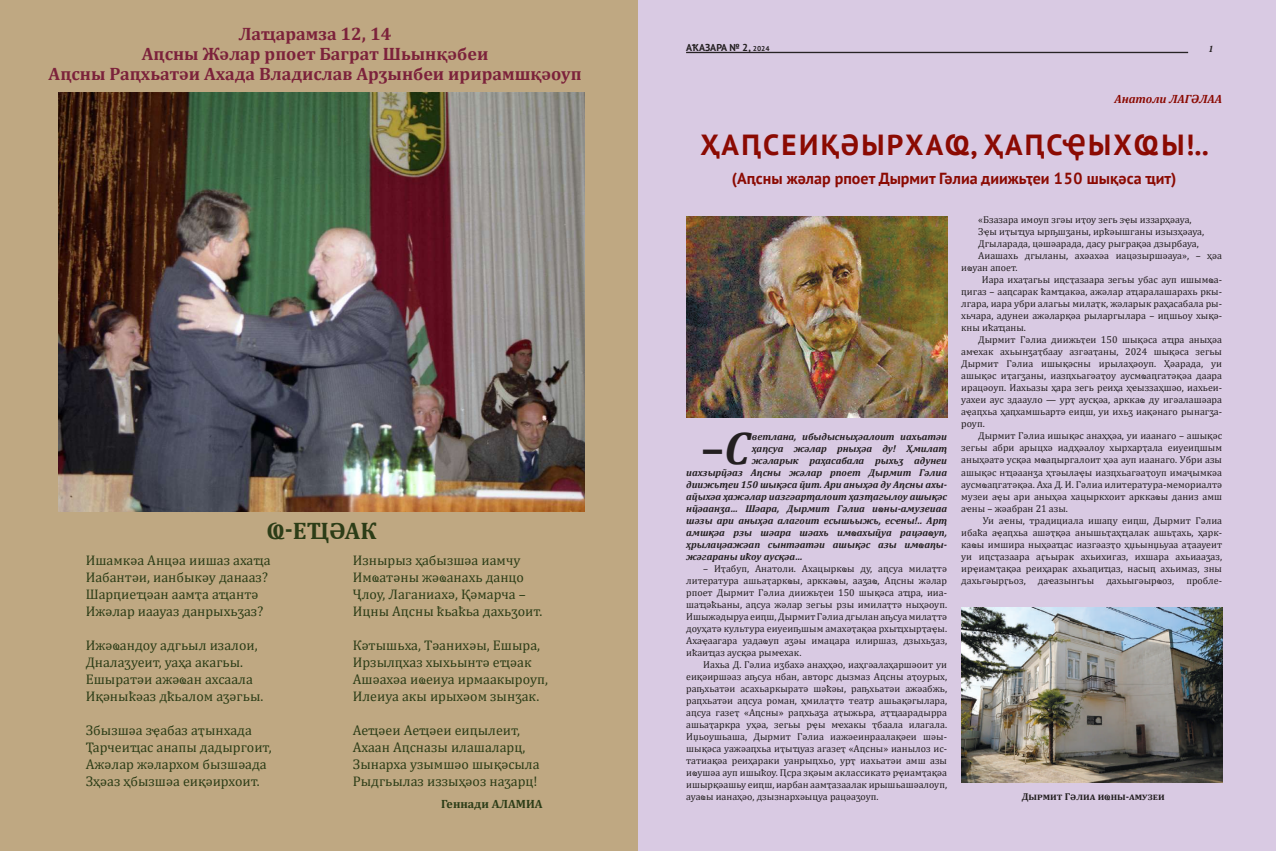
<style>
.page{position:relative;width:1276px;height:851px;background:#fff}
.page>*{position:absolute;margin:0;border:0;box-sizing:border-box;transform-origin:0 0}
.t1{font:700 46px "Cambria";color:#231f20}
.t2{font:700 29px "PT Sans";letter-spacing:.075em;color:#8b0a02}
.t3{font:700 24px "Cambria";color:#2c3d17}
.t4{font:700 18px/20px "Cambria";color:#7c223b;text-align:center}
.t5{font:700 16px "PT Sans";color:#8b0a02}
.t6{font:14px/17px "Cambria";color:#2c3d17}
.t7{font:italic 700 12px "Cambria";color:#8b0a02}
.t8{font:700 12px "Cambria";color:#2c3d17}
.t9{font:10px/12px "Cambria";color:#231f20;text-align:justify}
.t10{font:italic 700 10px "Cambria";color:#231f20}
.t11{font:700 10px "Cambria";color:#231f20}
.t12{font:700 10px "PT Sans";color:#231f20}
.t13{font:italic 700 10px "Minion Pro";color:#231f20}
.s1{font-size:7px}
.s2{font-style:italic}
</style>
<div class="page">
<div style="left:638px;top:0;width:638px;height:850px;background:#d9cae3"></div>
<div style="left:0;top:0;width:638px;height:850px;background:#bfa882"></div>
<img style="left:59px;top:92px;width:525px;height:419px">
<img style="left:686px;top:217px;width:261px;height:201px">
<hr style="left:686px;top:52px;width:502px;height:1px;background:#231f20">
<img style="left:961px;top:607px;width:261px;height:175px">
<h3 class="t4" style="left:49px;top:23px;width:534px">Лаҵарамза 12, 14<br>Аԥсны Жәлар рпоет Баграт Шьынқәбеи<br>Аԥсны Раԥхьатәи Ахада Владислав Арӡынбеи ирирамшқәоуп</h3>
<h3 class="t3" style="left:266px;top:514px;width:112px">Ҩ-ЕҴӘАК</h3>
<h3 class="t6" style="left:86px;top:552px;width:186px">Ишамкәа Анцәа иишаз ахаҵа<br>Иабантәи, ианбыкәу данааз?<br>Шарԥиеҵәан аамҭа аҵантә<br>Ижәлар иаауаз данрыхьӡаз?</h3>
<h3 class="t6" style="left:86px;top:637px;width:179px">Ижәҩандоу адгьыл изалои,<br>Дналаӡуеит, уаҳа акагьы.<br>Ешыратәи ажәҩан ахсаала<br>Иқәныҟәаз дҟьалом аӡәгьы.</h3>
<h3 class="t6" style="left:86px;top:722px;width:187px">Збызшәа зҿабаз аҭынхада<br>Ҭарчеиҵас анапы дадыргоит,<br>Ажәлар жәлархом бызшәада<br>Зҳәаз ҳбызшәа еиқәирхоит.</h3>
<h3 class="t6" style="left:353px;top:552px;width:191px">Изнырыз ҳабызшәа иамчу<br>Имҩатәны жәҩанахь данцо<br>Ҷлоу, Лаганиахә, Қәмарча –<br>Ицны Аԥсны ҟьаҟьа дахьӡоит.</h3>
<h3 class="t6" style="left:353px;top:637px;width:197px">Кәтышьха, Тәанихәы, Ешыра,<br>Ирзылԥхаз хыхьынтә еҵәак<br>Ашәахәа иҩеиуа ирмаакыроуп,<br>Илеиуа акы ирыхәом зынӡак.</h3>
<h3 class="t6" style="left:353px;top:722px;width:188px">Аеҵәеи Аеҵәеи еиԥылеит,<br>Ахаан Аԥсназы илашаларц,<br>Зынарха узымшәо шықәсыла<br>Рыдгьылаз иззыҳәоз наӡарц!</h3>
<p class="t8" style="left:441px;top:795px;width:103px">Геннади АЛАМИА</p>
<p class="t12" style="left:686px;top:40px;width:85px">АҞАЗАРА № 2, <span class="s1">2024</span></p>
<p class="t13" style="left:1208px;top:42px;width:6px">1</p>
<p class="t7" style="left:1114px;top:90px;width:109px">Анатоли ЛАГӘЛАА</p>
<h2 class="t2" style="left:700px;top:125px;width:510px">ҲАԤСЕИҚӘЫРХАҨ, ҲАԤСҾЫХҨЫ!..</h2>
<h3 class="t5" style="left:732px;top:168px;width:446px">(Аԥсны жәлар рпоет Дырмит Гәлиа диижьҭеи 150 шықәса ҵит)</h3>
<h1 class="t1" style="left:701px;top:416px;width:50px">–<span class="s2">С</span></h1>
<p class="t10" style="left:752px;top:429px;width:197px">ветлана, ибыдысныҳәалоит иахьатәи</p>
<p class="t10" style="left:752px;top:441px;width:197px">ҳаԥсуа жәлар рныҳәа ду! Ҳмилаҭ</p>
<p class="t10" style="left:752px;top:453px;width:197px">жәларык раҳасабала рыхьӡ адунеи</p>
<p class="t10" style="left:686px;top:465px;width:262px">иахзырҵәаз Аԥсны жәлар рпоет Дырмит Гәлиа</p>
<p class="t10" style="left:686px;top:477px;width:262px">диижьҭеи 150 шықәса ҵит. Ари аныҳәа ду Аԥсны ахы-</p>
<p class="t10" style="left:686px;top:489px;width:262px">аҵыхәа ҳажәлар иазгәарҭалоит ҳазҭагылоу ашықәс</p>
<p class="t10" style="left:686px;top:501px;width:262px">нҵәаанӡа… Шәара, Дырмит Гәлиа иҩны-амузеиаа</p>
<p class="t10" style="left:686px;top:513px;width:262px">шәзы ари аныҳәа алагоит есышьыжь, есҽны!.. Арҭ</p>
<p class="t10" style="left:686px;top:525px;width:262px">амшқәа рзы шәара шәахь имҩахыҵуа рацәаҩуп,</p>
<p class="t10" style="left:686px;top:537px;width:261px">ҳрылацәажәап сынтәатәи ашықәс азы имҩаԥы-</p>
<p class="t10" style="left:686px;top:549px;width:118px">жәгараны иҟоу аусқәа…</p>
<p class="t9" style="left:686px;top:562px;width:262px;text-indent:17px">– Иҭабуп, Анатоли. Ахацыркҩы ду, аԥсуа милаҭтә литература ашьаҭаркҩы, арккаҩы, ааӡаҩ, Аԥсны жәлар рпоет Дырмит Гәлиа диижьҭеи 150 шықәса аҵра, ииа&shy;шаҵәҟьаны, аԥсуа жәлар зегьы рзы имилаҭтә ныҳәоуп.<br>Ишыжәдыруа еиԥш, Дырмит Гәлиа дгылан аҧсуа милаҭтә доуҳатә культура еиуеиҧшым амахәҭақәа рхыҵхырҭаҿы.<br>Ахаҿаагара уадаҩуп аӡәы имацара илиршаз, дзыхьӡаз, иҟаиҵаз аусқәа рымҽхак.</p>
<p class="t9" style="left:686px;top:658px;width:262px;text-indent:17px">Иахьа Д. Гәлиа иӡбахә анаҳҳәо, иаҳгәалаҳаршәоит уи еиқәиршәаз аҧсуа нбан, авторс дызмаз Аԥсны аҭоурых, раҧхьатәи асахьаркыратә шәҟәы, раҧхьатәи ажәабжь, раԥхьатәи аԥсуа роман, ҳмилаҭтә театр ашьақәгылара, аԥсуа газеҭ «Аԥсны» раԥхьаӡа аҭыжьра, аҭҵаарадырра ашьаҭаркра уҳәа, зегьы рҿы мҽхакы ҭбаала илагала.<br>Иџьоушьаша, Дырмит Гәлиа иажәеинраалақәеи шәы&shy;шықәса уажәаԥхьа иҭыҵуаз агазеҭ «Аԥсны» ианылоз ис&shy;татиақәа реиҳараки уанрыԥхьо, урҭ иахьатәи амш азы иҩушәа ауп ишыҟоу. Ԥсра зқәым аклассикатә рҿиамҭақәа ишырқәашьу еиԥш, иарбан аамҭазаалак ирышьашәалоуп, ауаҩы ианаҳәо, дзызнархәыцуа рацәаӡоуп.</p>
<p class="t9" style="left:978px;top:214px;width:215px">«Бзазара имоуп згәы иҭоу зегь зҿы иззарҳәауа,</p>
<p class="t9" style="left:978px;top:226px;width:227px">Зҿы иҭыҵуа ырҧшӡаны, ирҟәышганы изызҳәауа,</p>
<p class="t9" style="left:978px;top:238px;width:222px">Дгыларада, цәшәарада, дасу рыграқәа дзырбауа,</p>
<p class="t9" style="left:978px;top:250px;width:245px">Аиашахь дгыланы, ахәахәа иацәзыршәауа», – ҳәа</p>
<p class="t9" style="left:961px;top:262px;width:58px">иҩуан апоет.</p>
<p class="t9" style="left:981px;top:274px;width:242px">Иара ихаҭагьы иԥсҭазаара зегьы убас ауп ишымҩа-</p>
<p class="t9" style="left:961px;top:286px;width:262px">ԥигаз – ааԥсарак ҟамҵакәа, ажәлар аҵаралашарахь ркы-</p>
<p class="t9" style="left:961px;top:298px;width:262px">лгара, иара убри алагьы милаҭк, жәларык раҳасабала ры-</p>
<p class="t9" style="left:961px;top:310px;width:262px">хьчара, адунеи ажәларқәа рыларгылара – иԥшьоу хықә-</p>
<p class="t9" style="left:961px;top:322px;width:66px">кны иҟаҵаны.</p>
<p class="t9" style="left:978px;top:334px;width:245px">Дырмит Гәлиа диижьҭеи 150 шықәса аҵра аныҳәа</p>
<p class="t9" style="left:961px;top:346px;width:262px">амҽхак ахьынӡаҭбаау азгәаҭаны, 2024 шықәса зегьы</p>
<p class="t9" style="left:961px;top:358px;width:262px">Дырмит Гәлиа ишықәсны ирылаҳәоуп. Ҳәарада, уи</p>
<p class="t9" style="left:961px;top:370px;width:262px">ашықәс иҭагӡаны, иазԥхьагәаҭоу аусмҩаԥгатәқәа даара</p>
<p class="t9" style="left:961px;top:382px;width:261px">ирацәоуп. Иахьазы ҳара зегь реиҳа ҳҽыззаҳшәо, иахьеи-</p>
<p class="t9" style="left:961px;top:394px;width:262px">уахеи аус здаауло — урҭ аусқәа, арккаҩ ду игәалашәара</p>
<p class="t9" style="left:961px;top:406px;width:262px">аҿаԥхьа ҳаԥхамшьартә еиԥш, уи ихьӡ иақәнаго рынагӡа-</p>
<p class="t9" style="left:961px;top:418px;width:25px">роуп.</p>
<p class="t9" style="left:978px;top:430px;width:245px">Дырмит Гәлиа ишықәс анаҳҳәа, уи иаанаго – ашықәс</p>
<p class="t9" style="left:961px;top:442px;width:262px">зегьы абри арыцхә иадҳәалоу хырхарҭала еиуеиԥшым</p>
<p class="t9" style="left:961px;top:454px;width:262px">аныҳәатә усқәа мҩаԥыргалоит ҳәа ауп иаанаго. Убри азы</p>
<p class="t9" style="left:961px;top:466px;width:262px">ашықәс нҵәаанӡа ҳтәылаҿы иазԥхьагәаҭоуп имаҷымкәа</p>
<p class="t9" style="left:961px;top:478px;width:262px">аусмҩаԥгатәқәа. Аха Д. И. Гәлиа илитература-мемориалтә</p>
<p class="t9" style="left:961px;top:490px;width:262px">музеи аҿы ари аныҳәа хацыркхоит арккаҩы даниз амш</p>
<p class="t9" style="left:961px;top:502px;width:108px">аҽны – жәабран 21 азы.</p>
<p class="t9" style="left:983px;top:514px;width:241px">Уи аҽны, традициала ишаԥу еиԥш, Дырмит Гәлиа</p>
<p class="t9" style="left:961px;top:526px;width:262px">ибаҟа аҿаԥхьа ашәҭқәа анышьҭаҳҵалак ашьҭахь, ҳарк-</p>
<p class="t9" style="left:961px;top:538px;width:262px">каҩы имшира ныҳәаҵас иазгәазҭо ҳџьынџьуаа аҭаауеит</p>
<p class="t9" style="left:961px;top:550px;width:262px">уи иԥсҭазаара аӷьырак ахьихигаз, ихшара ахьиааӡаз,</p>
<p class="t9" style="left:961px;top:562px;width:262px">ирҿиамҭақәа реиҳарак ахьаԥиҵаз, насыԥ ахьимаз, зны</p>
<p class="t9" style="left:961px;top:574px;width:262px">дахьгәырӷьоз, даҽазынгьы дахьыгәырҩоз, пробле-</p>
<p class="t11" style="left:1021px;top:789px;width:144px">Дырмит Гәлиа иҩны-амузеи</p>
</div>
